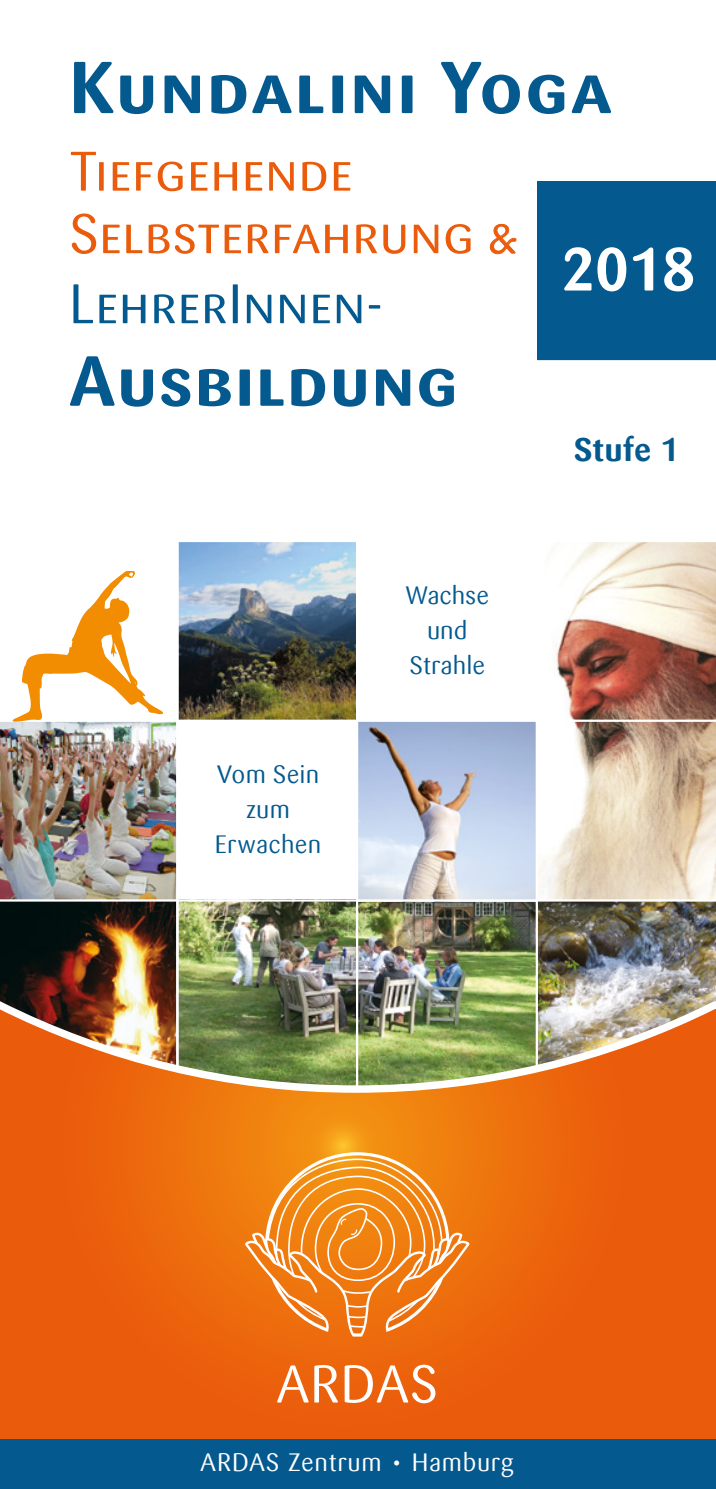
<style>
.page{position:relative;width:716px;height:1489px;background:#fff}
.page>*{position:absolute;margin:0;border:0;box-sizing:border-box;transform-origin:0 0}
.t1{font:700 72.5px "Sari Sc Offc Pro";letter-spacing:.03em;color:#04598f}
.t2{font:700 70px "Sari Sc Offc Pro";letter-spacing:.02em;color:#04598f}
.t3{font:700 60px "Sari Offc Pro";color:#fff}
.t4{font:55px/62.5px "Sari Sc Offc Pro";letter-spacing:-.005em;color:#ea5b0b}
.t5{font:55px "Sari Sc Offc Pro";color:#04598f}
.t6{font:52.5px "Sari Pro";letter-spacing:.005em;color:#fff}
.t7{font:700 32.5px "Sari Offc Pro";color:#04598f}
.t8{font:25px/35px "Sari Offc Pro";color:#04598f;text-align:center}
.t9{font:25px "Sari Offc Pro";letter-spacing:.025em;color:#fff}
.s1{font-family:"Sari Offc Pro";font-size:40px}
</style>
<div class="page">
<img style="left:178px;top:901px;width:358px;height:96px">
<img style="left:0;top:901px;width:176px;height:96px">
<img style="left:538px;top:542px;width:178px;height:455px">
<img style="left:0;top:721px;width:176px;height:178px">
<img style="left:178px;top:542px;width:178px;height:177px">
<img style="left:358px;top:721px;width:178px;height:178px">
<svg style="left:0;top:997px;width:716px;height:441px"></svg>
<svg style="left:245px;top:1152px;width:224px;height:184px"></svg>
<div style="left:0;top:1438px;width:716px;height:50px;background:#04598f"></div>
<hr style="left:176px;top:47px;width:2px;height:1021px;background:#fff">
<div style="left:538px;top:181px;width:178px;height:179px;background:#04598f"></div>
<hr style="left:356px;top:301px;width:2px;height:789px;background:#fff">
<hr style="left:0;top:899px;width:716px;height:2px;background:#fff">
<hr style="left:0;top:719px;width:716px;height:2px;background:#fff">
<svg style="left:13px;top:571px;width:150px;height:150px"></svg>
<svg style="left:490px;top:224px;width:26px;height:30px"></svg>
<h1 class="t1" style="left:69px;top:41px;width:544px">Kundalini Yoga</h1>
<h3 class="t4" style="left:69px;top:140px;width:450px">Tiefgehende<br>Selbsterfahrung <span class="s1">&amp;</span></h3>
<h3 class="t5" style="left:69px;top:268px;width:316px">LehrerInnen-</h3>
<h2 class="t2" style="left:69px;top:336px;width:390px">Ausbildung</h2>
<h3 class="t3" style="left:562px;top:230px;width:135px">2018</h3>
<p class="t8" style="left:215px;top:756px;width:108px">Vom Sein zum<br>Erwachen</p>
<p class="t8" style="left:405px;top:577px;width:85px">Wachse und<br>Strahle</p>
<h3 class="t7" style="left:574px;top:429px;width:106px">Stufe 1</h3>
<h3 class="t6" style="left:276px;top:1349px;width:164px">ARDAS</h3>
<p class="t9" style="left:200px;top:1445px;width:315px">ARDAS Zentrum ∙ Hamburg</p>
</div>
